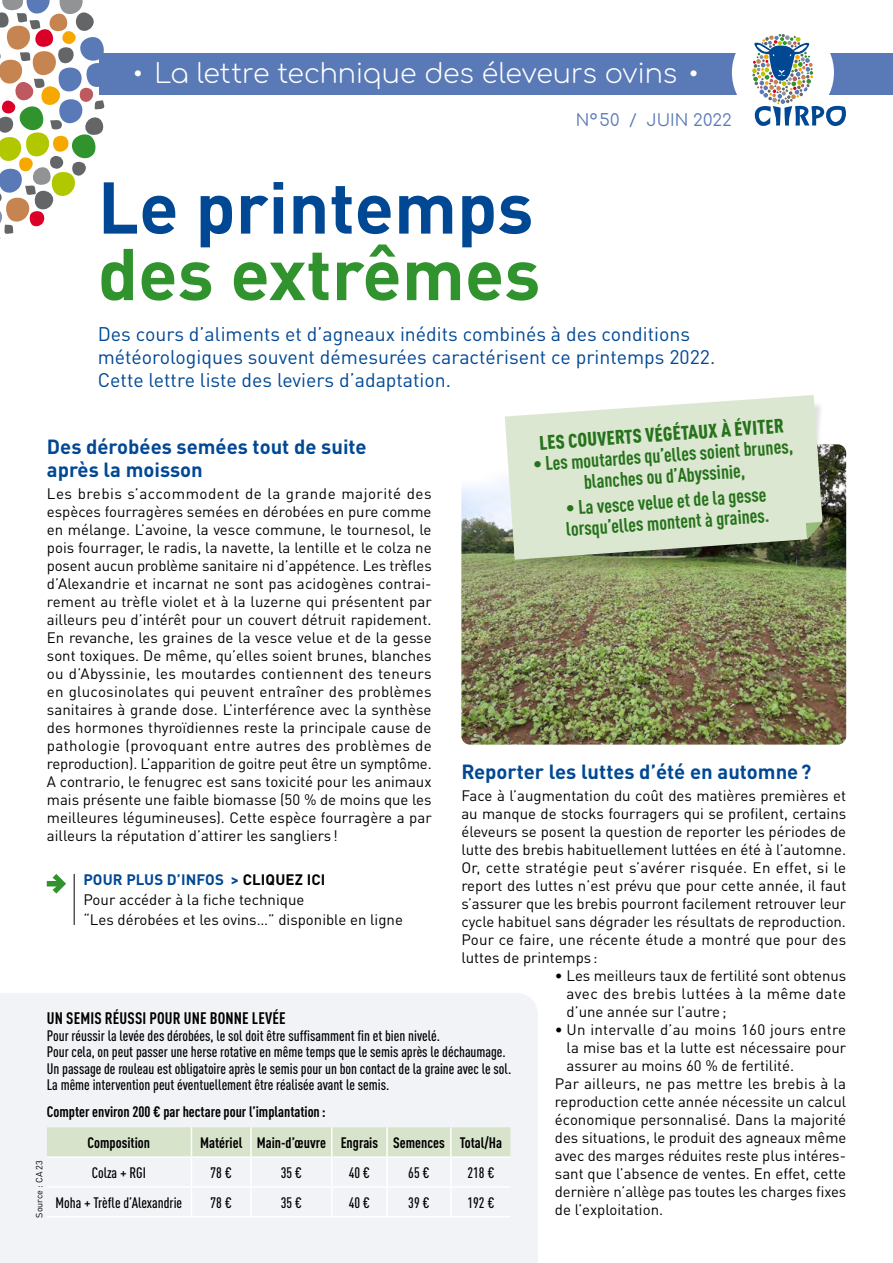
<style>
.page{position:relative;width:893px;height:1263px;background:#fff}
.page>*{position:absolute;margin:0;border:0;box-sizing:border-box;transform-origin:0 0}
.t1{font:700 72px "DIN Pro";color:#004894}
.t2{font:700 72px "DIN Pro";color:#31932e}
.t3{font:300 27px "Comfortaa";letter-spacing:-.01em;color:#fff}
.t4{font:700 20.25px/23.2px "DIN Pro";color:#004894}
.t5{font:19.5px/23.4px "DIN Pro";color:#004894}
.t6{font:700 condensed 19.5px/21px "DIN Pro";color:#2d8023;text-align:center}
.t7{font:900 condensed 19.5px "DIN Pro";color:#2d8023}
.t8{font:700 condensed 16.5px "DIN Pro";letter-spacing:.01em;color:#000}
.t9{font:16.5px "Comfortaa";letter-spacing:.005em;color:#5a7ab7}
.t10{font:15px/18px "DIN Pro";color:#000;text-align:justify}
.t11{font:500 condensed 15px/16.5px "DIN Pro";color:#000}
.t12{font:700 condensed 15px/30.9px "DIN Pro";color:#000}
.t13{font:9px "DIN Pro";color:#000}
.s1{font-weight:700;color:#004894}
.s2{font-weight:700}
</style>
<div class="page">
<img style="left:461px;top:444px;width:385px;height:301px">
<div style="left:100px;top:53px;width:793px;height:42px;background:#5a7ab7"></div>
<svg style="left:0;top:0;width:105px;height:239px"></svg>
<div style="left:732px;top:22px;width:102px;height:102px;background:#fff;border-radius:50%"></div>
<svg style="left:752px;top:34px;width:94px;height:92px"></svg>
<div style="left:0;top:993px;width:538px;height:270px;background:#f1f3f6"></div>
<svg style="left:47px;top:1127px;width:463px;height:90px"></svg>
<hr style="left:251px;top:1186px;width:81px;height:1px;background:#fff">
<hr style="left:250px;top:1187px;width:2px;height:29px;background:#fff">
<hr style="left:332px;top:1186px;width:55px;height:1px;background:#fff">
<hr style="left:331px;top:1187px;width:2px;height:29px;background:#fff">
<hr style="left:387px;top:1186px;width:64px;height:1px;background:#fff">
<hr style="left:386px;top:1187px;width:2px;height:29px;background:#fff">
<hr style="left:451px;top:1186px;width:59px;height:1px;background:#fff">
<hr style="left:450px;top:1187px;width:2px;height:29px;background:#fff">
<div style="left:517px;top:401px;width:310px;height:168px;background:#000;opacity:.12"></div>
<svg style="left:505px;top:395px;width:317px;height:165px;background:#d3ddc8"></svg>
<svg style="left:806px;top:522px;width:17px;height:18px"></svg>
<svg style="left:47px;top:874px;width:19px;height:19px"></svg>
<hr style="left:74px;top:874px;width:1px;height:51px;background:#000">
<h2 class="t3" style="left:133px;top:49px;width:568px">• La lettre technique des éleveurs ovins •</h2>
<p class="t9" style="left:576px;top:105px;width:158px">N°50 / JUIN 2022</p>
<h1 class="t1" style="left:98px;top:148px;width:437px">Le printemps</h1>
<h1 class="t2" style="left:98px;top:214px;width:444px">des extrêmes</h1>
<h3 class="t5" style="left:98px;top:321px;width:619px">Des cours d’aliments et d’agneaux inédits combinés à des conditions météorologiques souvent démesurées caractérisent ce printemps 2022.<br>Cette lettre liste des leviers d’adaptation.</h3>
<h3 class="t7" style="left:539px;top:431px;width:246px;rotate:-4deg">LES COUVERTS VÉGÉTAUX À ÉVITER</h3>
<h3 class="t4" style="left:47px;top:432px;width:321px">Des dérobées semées tout de suite après la moisson</h3>
<p class="t10" style="left:47px;top:484px;width:386px">Les brebis s’accommodent de la grande majorité des espèces fourragères semées en dérobées en pure comme en mélange. L’avoine, la vesce commune, le tournesol, le pois fourrager, le radis, la navette, la lentille et le colza ne posent aucun problème sanitaire ni d’appétence. Les trèfles d’Alexandrie et incarnat ne sont pas acidogènes contrai&shy;rement au trèfle violet et à la luzerne qui présentent par ailleurs peu d’intérêt pour un couvert détruit rapidement.<br>En revanche, les graines de la vesce velue et de la gesse sont toxiques. De même, qu’elles soient brunes, blanches ou d’Abyssinie, les moutardes contiennent des teneurs en glucosinolates qui peuvent entraîner des problèmes sanitaires à grande dose. L’interférence avec la synthèse des hormones thyroïdiennes reste la principale cause de pathologie (provoquant entre autres des problèmes de reproduction). L’apparition de goitre peut être un symptôme.<br>A contrario, le fenugrec est sans toxicité pour les animaux mais présente une faible biomasse (50 % de moins que les meilleures légumineuses). Cette espèce fourragère a par ailleurs la réputation d’attirer les sangliers !</p>
<h3 class="t6" style="left:532px;top:452px;width:262px;rotate:-4deg">• Les moutardes qu’elles soient brunes, blanches ou d’Abyssinie,</h3>
<h3 class="t6" style="left:564px;top:496px;width:205px;text-align:left;rotate:-4deg">• La vesce velue et de la gesse lorsqu’elles montent à graines.</h3>
<h3 class="t4" style="left:461px;top:757px;width:352px">Reporter les luttes d’été en automne?</h3>
<p class="t10" style="left:461px;top:786px;width:386px">Face à l’augmentation du coût des matières premières et au manque de stocks fourragers qui se profilent, certains éleveurs se posent la question de reporter les périodes de lutte des brebis habituellement luttées en été à l’automne.<br>Or, cette stratégie peut s’avérer risquée. En effet, si le report des luttes n’est prévu que pour cette année, il faut s’assurer que les brebis pourront facilement retrouver leur cycle habituel sans dégrader les résultats de reproduction.<br>Pour ce faire, une récente étude a montré que pour des luttes de printemps :</p>
<p class="t10" style="left:567px;top:966px;width:281px;text-indent:-12px">• Les meilleurs taux de fertilité sont obtenus avec des brebis luttées à la même date d’une année sur l’autre;</p>
<p class="t10" style="left:555px;top:1020px;width:293px">• Un intervalle d’au moins 160 jours entre</p>
<p class="t10" style="left:567px;top:1038px;width:281px">la mise bas et la lutte est nécessaire pour</p>
<p class="t10" style="left:567px;top:1056px;width:229px">assurer au moins 60 % de fertilité.</p>
<p class="t10" style="left:555px;top:1074px;width:293px">Par ailleurs, ne pas mettre les brebis à la</p>
<p class="t10" style="left:555px;top:1092px;width:293px">reproduction cette année nécessite un calcul</p>
<p class="t10" style="left:555px;top:1110px;width:293px">économique personnalisé. Dans la majorité</p>
<p class="t10" style="left:555px;top:1128px;width:293px">des situations, le produit des agneaux même</p>
<p class="t10" style="left:555px;top:1146px;width:293px">avec des marges réduites reste plus intéres-</p>
<p class="t10" style="left:555px;top:1164px;width:293px">sant que l’absence de ventes. En effet, cette</p>
<p class="t10" style="left:555px;top:1182px;width:293px">dernière n’allège pas toutes les charges fixes</p>
<p class="t10" style="left:555px;top:1200px;width:110px">de l’exploitation.</p>
<p class="t10" style="left:83px;top:869px;width:321px;line-height:19.6px;text-align:left"><span class="s1">POUR PLUS D’INFOS &gt;</span> <span class="s2">CLIQUEZ ICI<br></span>Pour accéder à la fiche technique<br>“Les dérobées et les ovins…” disponible en ligne</p>
<p class="t8" style="left:47px;top:1006px;width:240px">UN SEMIS RÉUSSI POUR UNE BONNE LEVÉE</p>
<p class="t11" style="left:47px;top:1026px;width:466px">Pour réussir la levée des dérobées, le sol doit être suffisamment fin et bien nivelé.<br>Pour cela, on peut passer une herse rotative en même temps que le semis après le déchaumage.<br>Un passage de rouleau est obligatoire après le semis pour un bon contact de la graine avec le sol.<br>La même intervention peut éventuellement être réalisée avant le semis.</p>
<p class="t12" style="left:88px;top:1095px;width:240px;text-indent:-41px">Compter environ 200 € par hectare pour l’implantation :<br>Composition</p>
<p class="t12" style="left:200px;top:1126px;width:304px">Matériel Main-d’œuvre Engrais Semences Total/Ha</p>
<p class="t13" style="left:33px;top:1218px;width:59px;rotate:-90deg">Source : CA 23</p>
<p class="t11" style="left:92px;top:1163px;width:56px">Colza + RGI</p>
<p class="t11" style="left:211px;top:1163px;width:23px">78€</p>
<p class="t11" style="left:281px;top:1163px;width:23px">35€</p>
<p class="t11" style="left:349px;top:1163px;width:23px">40€</p>
<p class="t11" style="left:408px;top:1163px;width:23px">65€</p>
<p class="t11" style="left:467px;top:1163px;width:29px">218 €</p>
<p class="t11" style="left:55px;top:1193px;width:128px">Moha + Trèfle d’Alexandrie</p>
<p class="t11" style="left:211px;top:1193px;width:23px">78€</p>
<p class="t11" style="left:281px;top:1193px;width:23px">35€</p>
<p class="t11" style="left:349px;top:1193px;width:23px">40€</p>
<p class="t11" style="left:408px;top:1193px;width:23px">39€</p>
<p class="t11" style="left:467px;top:1193px;width:29px">192 €</p>
</div>
